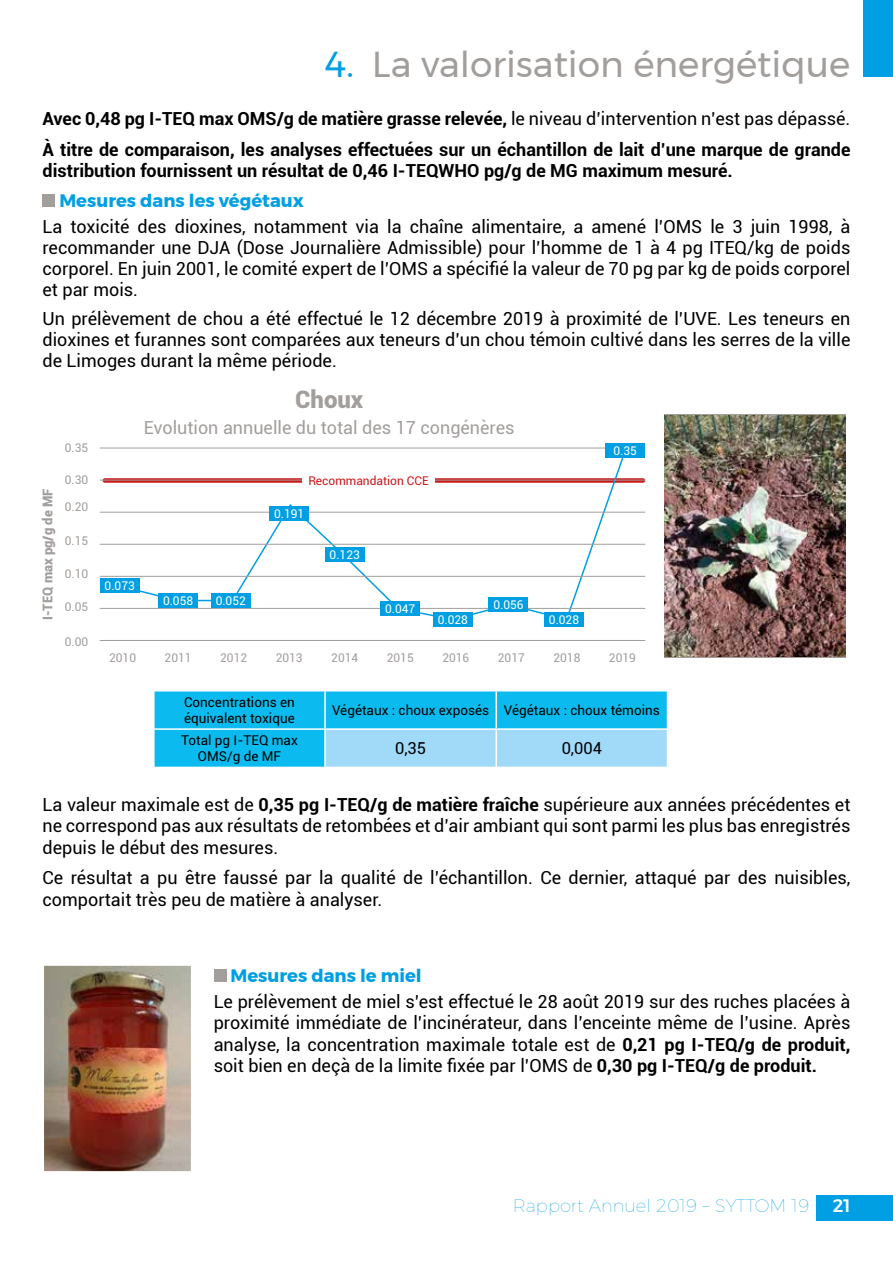
<style>
.page{position:relative;width:893px;height:1263px;background:#fff}
.page>*{position:absolute;margin:0;border:0;box-sizing:border-box;transform-origin:0 0}
.t1{font:36px "Montserrat";color:#a29e9c}
.t2{font:900 24px "Roboto";color:#a29e9c}
.t3{font:18px/21.6px "Roboto";color:#000;text-align:justify}
.t4{font:700 18px/30.2px "Roboto";color:#000}
.t5{font:700 18px "Montserrat";color:#009fe3}
.t6{font:18px "Roboto";color:#a29e9c}
.t7{font:100 18px "Montserrat";color:#009fe3}
.t8{font:500 18px "Montserrat";color:#fff}
.t9{font:16.5px "Roboto";color:#000}
.t10{font:13.5px/16.2px "Roboto";color:#000}
.t11{font:900 13.5px "Roboto";color:#a29e9c}
.t12{font:12px "Roboto";color:#a29e9c}
.t13{font:12px "Roboto";color:#fff}
.t14{font:12px "Roboto";color:#cd1719}
.s1{color:#009fe3}
.s2{font-weight:400}
.s3{font-weight:700}
</style>
<div class="page">
<div style="left:816px;top:1195px;width:77px;height:25px;background:#009fe3"></div>
<div style="left:863px;top:0;width:30px;height:77px;background:#009fe3"></div>
<svg style="left:105px;top:478px;width:538px;height:5px"></svg>
<svg style="left:118px;top:458px;width:509px;height:159px"></svg>
<div style="left:43px;top:194px;width:12px;height:13px;background:#a29e9c"></div>
<div style="left:214px;top:969px;width:13px;height:13px;background:#a29e9c"></div>
<img style="left:46px;top:967px;width:143px;height:202px">
<div style="left:43px;top:964px;width:149px;height:208px;border:2px solid #fff"></div>
<hr style="left:100px;top:640px;width:545px;height:1px;background:#a29e9c">
<hr style="left:100px;top:512px;width:545px;height:1px;background:#a29e9c">
<hr style="left:100px;top:576px;width:545px;height:1px;background:#a29e9c">
<hr style="left:100px;top:608px;width:545px;height:1px;background:#a29e9c">
<hr style="left:100px;top:480px;width:545px;height:1px;background:#a29e9c">
<hr style="left:100px;top:448px;width:512px;height:1px;background:#a29e9c">
<hr style="left:100px;top:544px;width:545px;height:1px;background:#a29e9c">
<div style="left:100px;top:578px;width:40px;height:15px;background:#009fe3"></div>
<div style="left:158px;top:593px;width:40px;height:15px;background:#009fe3"></div>
<div style="left:211px;top:593px;width:40px;height:15px;background:#009fe3"></div>
<div style="left:269px;top:506px;width:40px;height:15px;background:#009fe3"></div>
<div style="left:325px;top:547px;width:40px;height:15px;background:#009fe3"></div>
<div style="left:380px;top:601px;width:40px;height:15px;background:#009fe3"></div>
<div style="left:433px;top:612px;width:40px;height:15px;background:#009fe3"></div>
<div style="left:544px;top:612px;width:40px;height:15px;background:#009fe3"></div>
<div style="left:605px;top:443px;width:40px;height:15px;background:#009fe3"></div>
<div style="left:488px;top:597px;width:40px;height:15px;background:#009fe3"></div>
<div style="left:302px;top:470px;width:133px;height:21px;background:#fff"></div>
<img style="left:664px;top:415px;width:182px;height:242px">
<svg style="left:155px;top:691px;width:512px;height:76px;background:#3fc6f2"></svg>
<hr style="left:153px;top:728px;width:172px;height:2px;background:#fff">
<hr style="left:324px;top:691px;width:2px;height:37px;background:#fff">
<hr style="left:495px;top:691px;width:2px;height:37px;background:#fff">
<hr style="left:325px;top:728px;width:171px;height:2px;background:#fff">
<hr style="left:324px;top:730px;width:2px;height:37px;background:#fff">
<hr style="left:496px;top:728px;width:172px;height:2px;background:#fff">
<hr style="left:495px;top:730px;width:2px;height:37px;background:#fff">
<h1 class="t1" style="left:325px;top:37px;width:527px"><span class="s1">4.</span> La valorisation énergétique</h1>
<p class="t4" style="left:43px;top:103px;width:809px">Avec 0,48 pg I-TEQ max OMS/g de matière grasse relevée, <span class="s2">le niveau d’intervention n’est pas dépassé.<br></span>À titre de comparaison, les analyses effectuées sur un échantillon de lait d’une marque de grande</p>
<p class="t4" style="left:43px;top:155px;width:692px">distribution fournissent un résultat de 0,46 I-TEQWHO pg/g de MG maximum mesuré.</p>
<p class="t5" style="left:59px;top:186px;width:246px">Mesures dans les végétaux</p>
<p class="t3" style="left:43px;top:215px;width:809px;line-height:21px">La toxicité des dioxines, notamment via la chaîne alimentaire, a amené l’OMS le 3 juin 1998, à recommander une DJA (Dose Journalière Admissible) pour l’homme de 1 à 4 pg ITEQ/kg de poids corporel. En juin 2001, le comité expert de l’OMS a spécifié la valeur de 70 pg par kg de poids corporel et par mois.</p>
<p class="t3" style="left:43px;top:307px;width:809px;line-height:21px">Un prélèvement de chou a été effectué le 12 décembre 2019 à proximité de l’UVE. Les teneurs en dioxines et furannes sont comparées aux teneurs d’un chou témoin cultivé dans les serres de la ville de Limoges durant la même période.</p>
<p class="t11" style="left:38px;top:620px;width:133px;rotate:-90deg">I-TEQ max pg/g de MF</p>
<p class="t12" style="left:65px;top:439px;width:25px">0.35</p>
<p class="t12" style="left:65px;top:472px;width:25px">0.30</p>
<p class="t12" style="left:65px;top:498px;width:25px">0.20</p>
<p class="t12" style="left:65px;top:532px;width:25px">0.15</p>
<p class="t12" style="left:65px;top:565px;width:25px">0.10</p>
<p class="t12" style="left:65px;top:598px;width:25px">0.05</p>
<p class="t12" style="left:65px;top:633px;width:25px">0.00</p>
<h2 class="t2" style="left:295px;top:382px;width:70px">Choux</h2>
<p class="t6" style="left:144px;top:415px;width:372px">Evolution annuelle du total des 17 congénères</p>
<p class="t13" style="left:105px;top:578px;width:32px">0.073</p>
<p class="t13" style="left:163px;top:592px;width:32px">0.058</p>
<p class="t13" style="left:216px;top:592px;width:32px">0.052</p>
<p class="t14" style="left:308px;top:472px;width:122px">Recommandation CCE</p>
<p class="t13" style="left:274px;top:505px;width:32px">0.191</p>
<p class="t13" style="left:330px;top:546px;width:32px">0.123</p>
<p class="t13" style="left:385px;top:601px;width:32px">0.047</p>
<p class="t13" style="left:493px;top:596px;width:32px">0.056</p>
<p class="t13" style="left:438px;top:611px;width:32px">0.028</p>
<p class="t13" style="left:549px;top:611px;width:32px">0.028</p>
<p class="t13" style="left:614px;top:442px;width:25px">0.35</p>
<p class="t12" style="left:109px;top:650px;width:29px">2010</p>
<p class="t12" style="left:165px;top:650px;width:29px">2011</p>
<p class="t12" style="left:220px;top:650px;width:29px">2012</p>
<p class="t12" style="left:276px;top:650px;width:29px">2013</p>
<p class="t12" style="left:331px;top:650px;width:29px">2014</p>
<p class="t12" style="left:387px;top:650px;width:29px">2015</p>
<p class="t12" style="left:442px;top:650px;width:29px">2016</p>
<p class="t12" style="left:498px;top:650px;width:29px">2017</p>
<p class="t12" style="left:553px;top:650px;width:29px">2018</p>
<p class="t12" style="left:609px;top:650px;width:29px">2019</p>
<p class="t10" style="left:184px;top:693px;width:112px">Concentrations en équivalent toxique</p>
<p class="t10" style="left:332px;top:701px;width:329px">Végétaux : choux exposés Végétaux : choux témoins</p>
<p class="t10" style="left:181px;top:732px;width:118px;text-align:center">Total pg I-TEQ max<br>OMS/g de MF</p>
<p class="t9" style="left:395px;top:737px;width:33px">0,35</p>
<p class="t9" style="left:562px;top:737px;width:42px">0,004</p>
<p class="t3" style="left:43px;top:793px;width:809px">La valeur maximale est de <span class="s3">0,35 pg I-TEQ/g de matière fraîche</span> supérieure aux années précédentes et ne correspond pas aux résultats de retombées et d’air ambiant qui sont parmi les plus bas enregistrés depuis le début des mesures.</p>
<p class="t3" style="left:43px;top:866px;width:809px">Ce résultat a pu être faussé par la qualité de l’échantillon. Ce dernier, attaqué par des nuisibles, comportait très peu de matière à analyser.</p>
<p class="t5" style="left:230px;top:961px;width:193px">Mesures dans le miel</p>
<p class="t3" style="left:214px;top:990px;width:638px">Le prélèvement de miel s’est effectué le 28 août 2019 sur des ruches placées à proximité immédiate de l’incinérateur, dans l’enceinte même de l’usine. Après analyse, la concentration maximale totale est de <span class="s3">0,21 pg I-TEQ/g de produit, </span>soit bien en deçà de la limite fixée par l’OMS de <span class="s3">0,30 pg I-TEQ/g de produit.</span></p>
<p class="t7" style="left:513px;top:1193px;width:298px">Rapport Annuel 2019 – SYTTOM 19</p>
<p class="t8" style="left:833px;top:1192px;width:19px">21</p>
</div>
